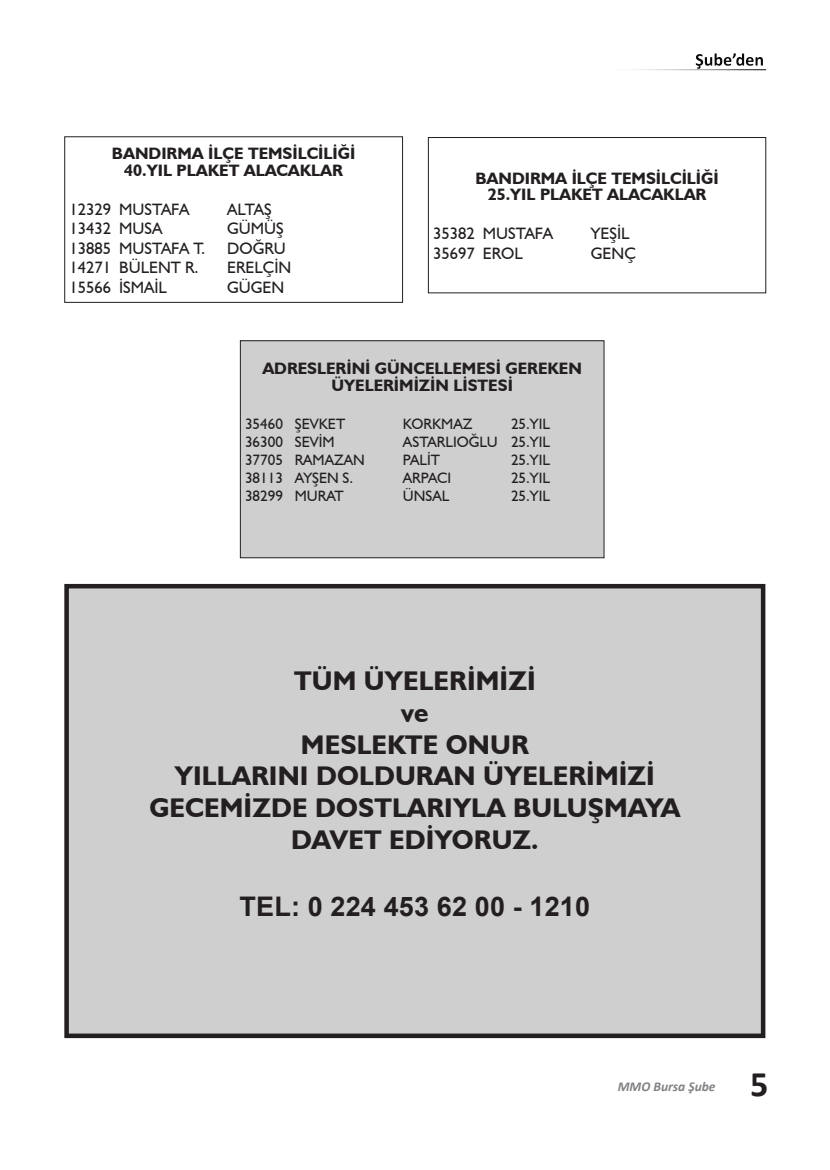
<style>
.page{position:relative;width:830px;height:1170px;background:#fff}
.page>*{position:absolute;margin:0;border:0;box-sizing:border-box;transform-origin:0 0}
.t1{font:700 36px "Calibri";color:#231f20}
.t2{font:700 27px/31.7px "Humanist 521 BT";letter-spacing:.005em;color:#231f20;text-align:center}
.t3{font:700 27px "Arial";letter-spacing:.005em;color:#231f20}
.t4{font:700 16.5px/16.5px "Humanist 521 BT";color:#231f20;text-align:center}
.t5{font:16.5px "Humanist 521 BT";color:#231f20}
.t6{font:15px "Humanist 521 BT";color:#231f20}
.t7{font:italic 700 13.5px "Calibri";color:#808285}
</style>
<div class="page">
<div style="left:616px;top:48px;width:171px;height:22px;background:#231f20;opacity:.75"></div>
<hr style="left:596px;top:69px;width:169px;height:1px;background:#fff">
<div style="left:67px;top:586px;width:695px;height:449px;background:#cfcfcf"></div>
<div style="left:64px;top:584px;width:701px;height:453px;border:5px solid #231f20"></div>
<div style="left:64px;top:136px;width:339px;height:167px;border:1px solid #231f20"></div>
<div style="left:428px;top:137px;width:337px;height:156px;border:1px solid #231f20"></div>
<div style="left:240px;top:341px;width:363px;height:216px;background:#cfcfcf"></div>
<div style="left:240px;top:340px;width:364px;height:218px;border:1px solid #231f20"></div>
<p class="t4" style="left:112px;top:145px;width:245px">BANDIRMA İLÇE TEMSİLCİLİĞİ<br>40.YIL PLAKET ALACAKLAR</p>
<p class="t5" style="left:69px;top:199px;width:121px">12329 MUSTAFA</p>
<p class="t5" style="left:227px;top:199px;width:46px">ALTAŞ</p>
<p class="t5" style="left:69px;top:218px;width:94px">13432 MUSA</p>
<p class="t5" style="left:227px;top:218px;width:58px">GÜMÜŞ</p>
<p class="t5" style="left:69px;top:238px;width:137px">13885 MUSTAFA T.</p>
<p class="t5" style="left:227px;top:238px;width:60px">DOĞRU</p>
<p class="t5" style="left:69px;top:257px;width:131px">14271 BÜLENT R.</p>
<p class="t5" style="left:227px;top:257px;width:66px">ERELÇİN</p>
<p class="t5" style="left:69px;top:277px;width:99px">15566 İSMAİL</p>
<p class="t5" style="left:227px;top:277px;width:59px">GÜGEN</p>
<p class="t4" style="left:475px;top:170px;width:245px">BANDIRMA İLÇE TEMSİLCİLİĞİ<br>25.YIL PLAKET ALACAKLAR</p>
<p class="t5" style="left:433px;top:224px;width:121px">35382 MUSTAFA</p>
<p class="t5" style="left:590px;top:224px;width:40px">YEŞİL</p>
<p class="t5" style="left:433px;top:243px;width:91px">35697 EROL</p>
<p class="t5" style="left:590px;top:243px;width:46px">GENÇ</p>
<p class="t4" style="left:262px;top:360px;width:321px">ADRESLERİNİ GÜNCELLEMESİ GEREKEN<br>ÜYELERİMİZİN LİSTESİ</p>
<p class="t6" style="left:245px;top:414px;width:102px">35460 ŞEVKET</p>
<p class="t6" style="left:403px;top:414px;width:71px">KORKMAZ</p>
<p class="t6" style="left:511px;top:414px;width:41px">25.YIL</p>
<p class="t6" style="left:245px;top:432px;width:91px">36300 SEVİM</p>
<p class="t6" style="left:403px;top:432px;width:149px">ASTARLIOĞLU 25.YIL</p>
<p class="t6" style="left:245px;top:450px;width:121px">37705 RAMAZAN</p>
<p class="t6" style="left:403px;top:450px;width:39px">PALİT</p>
<p class="t6" style="left:511px;top:450px;width:41px">25.YIL</p>
<p class="t6" style="left:245px;top:468px;width:110px">38113 AYŞEN S.</p>
<p class="t6" style="left:403px;top:468px;width:50px">ARPACI</p>
<p class="t6" style="left:511px;top:468px;width:41px">25.YIL</p>
<p class="t6" style="left:245px;top:486px;width:100px">38299 MURAT</p>
<p class="t6" style="left:403px;top:486px;width:48px">ÜNSAL</p>
<p class="t6" style="left:511px;top:486px;width:41px">25.YIL</p>
<h2 class="t2" style="left:149px;top:664px;width:532px">TÜM ÜYELERİMİZİ<br>ve<br>MESLEKTE ONUR<br>YILLARINI DOLDURAN ÜYELERİMİZİ<br>GECEMİZDE DOSTLARIYLA BULUŞMAYA<br>DAVET EDİYORUZ.</h2>
<h2 class="t3" style="left:239px;top:888px;width:352px">TEL: 0 224 453 62 00 - 1210</h2>
<p class="t7" style="left:617px;top:1077px;width:99px">MMO Bursa Şube</p>
<h1 class="t1" style="left:749px;top:1061px;width:20px">5</h1>
</div>
